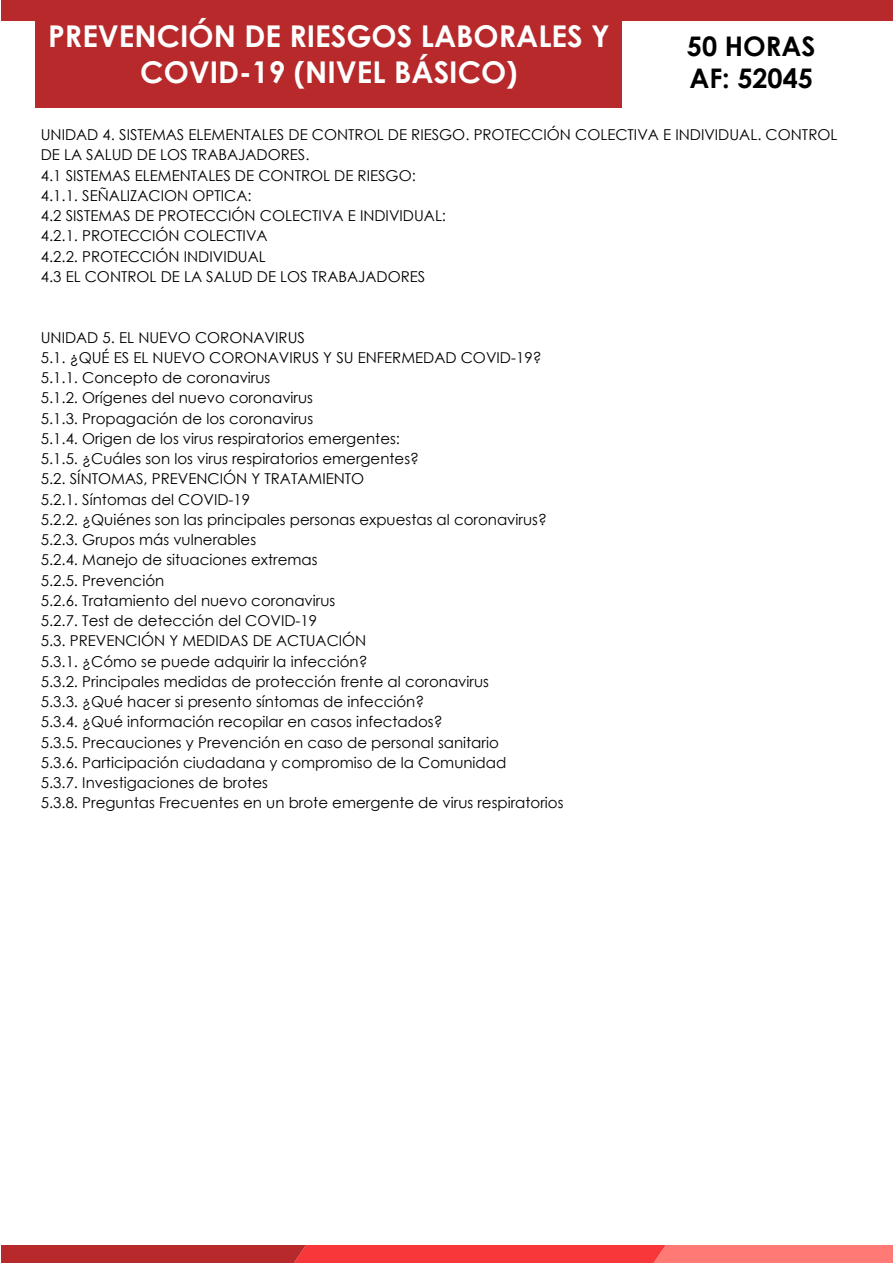
<style>
.page{position:relative;width:893px;height:1263px;background:#fff}
.page>*{position:absolute;margin:0;border:0;box-sizing:border-box;transform-origin:0 0}
.t1{font:700 30px/36px "Century Gothic";color:#fff;text-align:center}
.t2{font:700 27px/32.4px "Century Gothic";color:#000}
.t3{font:15px/20.2px "Century Gothic";color:#000}
</style>
<div class="page">
<div style="left:1px;top:0;width:892px;height:21px;background:#b7292b"></div>
<div style="left:35px;top:0;width:587px;height:107px;background:#b7292b"></div>
<svg style="left:2px;top:1245px;width:891px;height:18px;background:#e34344"></svg>
<h1 class="t1" style="left:48px;top:17px;width:563px">PREVENCIÓN DE RIESGOS LABORALES Y<br>COVID-19 (NIVEL BÁSICO)</h1>
<h2 class="t2" style="left:687px;top:29px;width:130px">50 HORAS<br>AF: 52045</h2>
<p class="t3" style="left:41px;top:124px;width:798px">UNIDAD 4. SISTEMAS ELEMENTALES DE CONTROL DE RIESGO. PROTECCIÓN COLECTIVA E INDIVIDUAL. CONTROL DE LA SALUD DE LOS TRABAJADORES.<br>4.1 SISTEMAS ELEMENTALES DE CONTROL DE RIESGO:<br>4.1.1. SEÑALIZACION OPTICA:<br>4.2 SISTEMAS DE PROTECCIÓN COLECTIVA E INDIVIDUAL:<br>4.2.1. PROTECCIÓN COLECTIVA<br>4.2.2. PROTECCIÓN INDIVIDUAL<br>4.3 EL CONTROL DE LA SALUD DE LOS TRABAJADORES</p>
<p class="t3" style="left:41px;top:327px;width:524px">UNIDAD 5. EL NUEVO CORONAVIRUS<br>5.1. ¿QUÉ ES EL NUEVO CORONAVIRUS Y SU ENFERMEDAD COVID-19?<br>5.1.1. Concepto de coronavirus<br>5.1.2. Orígenes del nuevo coronavirus<br>5.1.3. Propagación de los coronavirus<br>5.1.4. Origen de los virus respiratorios emergentes:<br>5.1.5. ¿Cuáles son los virus respiratorios emergentes?<br>5.2. SÍNTOMAS, PREVENCIÓN Y TRATAMIENTO<br>5.2.1. Síntomas del COVID-19<br>5.2.2. ¿Quiénes son las principales personas expuestas al coronavirus?<br>5.2.3. Grupos más vulnerables<br>5.2.4. Manejo de situaciones extremas<br>5.2.5. Prevención<br>5.2.6. Tratamiento del nuevo coronavirus<br>5.2.7. Test de detección del COVID-19<br>5.3. PREVENCIÓN Y MEDIDAS DE ACTUACIÓN<br>5.3.1. ¿Cómo se puede adquirir la infección?<br>5.3.2. Principales medidas de protección frente al coronavirus<br>5.3.3. ¿Qué hacer si presento síntomas de infección?<br>5.3.4. ¿Qué información recopilar en casos infectados?<br>5.3.5. Precauciones y Prevención en caso de personal sanitario<br>5.3.6. Participación ciudadana y compromiso de la Comunidad<br>5.3.7. Investigaciones de brotes<br>5.3.8. Preguntas Frecuentes en un brote emergente de virus respiratorios</p>
</div>
